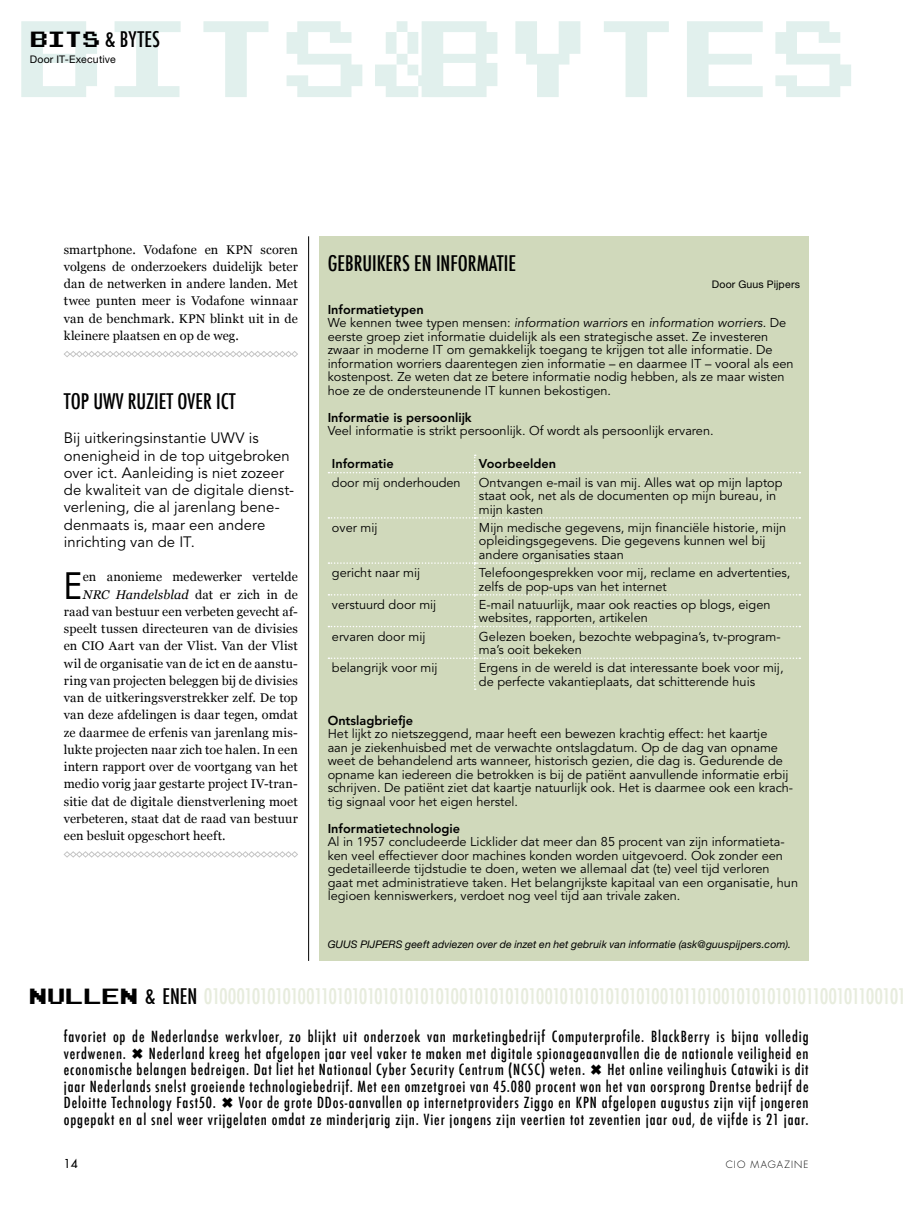
<style>
.page{position:relative;width:915px;height:1212px;background:#fff}
.page>*{position:absolute;margin:0;border:0;box-sizing:border-box;transform-origin:0 0}
.t1{font:35.55px "Futura LT";color:#000}
.t2{font:500 condensed 21px "Futura";letter-spacing:-.045em;color:#e7ecdd}
.t3{font:500 condensed 21px "Futura";color:#000}
.t4{font:500 condensed 15px/16.5px "Futura";letter-spacing:.055em;color:#000}
.t5{font:15px/17.2px "Avenir LT";letter-spacing:.005em;color:#000}
.t6{font:12.75px/13.5px "Avenir LT";color:#000}
.t7{font:800 12.75px "Avenir LT";color:#000}
.t8{font:12.6px/17.2px "Georgia";letter-spacing:.01em;color:#000;text-align:justify}
.t9{font:italic 12.6px "Georgia";letter-spacing:.005em;color:#000}
.t10{font:12px "Futura LT";color:#000}
.t11{font:italic 10.5px "Helvetica Neue LT";letter-spacing:.01em;color:#000}
.t12{font:10.5px "Helvetica Neue LT";letter-spacing:.02em;color:#000}
.t13{font:300 9.75px "Futura LT";letter-spacing:.12em;color:#000}
.s1{font-family:"Joystix";font-weight:400;font-stretch:normal;font-size:24px}
.s2{font-weight:800}
.s3{font-style:italic}
.s4{font-family:"Joystix";font-weight:400;font-stretch:normal;font-size:24px;color:#000}
.s5{color:#000}
.s6{font-style:normal}
</style>
<div class="page">
<svg style="left:64px;top:351px;width:234px;height:6px"></svg>
<svg style="left:63px;top:851px;width:235px;height:7px"></svg>
<hr style="left:308px;top:236px;width:1px;height:725px;background:#000">
<svg style="left:21px;top:21px;width:829px;height:76px"></svg>
<div style="left:319px;top:236px;width:489px;height:725px;background:#d0d9bb"></div>
<svg style="left:328px;top:455px;width:472px;height:235px"></svg>
<h2 class="t3" style="left:30px;top:27px;width:132px"><span class="s1">BITS</span> &amp; BYTES</h2>
<p class="t12" style="left:30px;top:53px;width:87px">Door IT-Executive</p>
<p class="t8" style="left:64px;top:241px;width:235px">smartphone. Vodafone en KPN scoren volgens de onderzoekers duidelijk beter dan de netwerken in andere landen. Met twee punten meer is Vodafone winnaar van de benchmark. KPN blinkt uit in de kleinere plaatsen en op de weg.</p>
<h2 class="t3" style="left:327px;top:250px;width:190px">GEBRUIKERS EN INFORMATIE</h2>
<p class="t12" style="left:711px;top:278px;width:90px">Door Guus Pijpers</p>
<p class="t6" style="left:327px;top:303px;width:467px"><span class="s2">Informatietypen<br></span>We kennen twee typen mensen: <span class="s3">information warriors</span> en <span class="s3">information worriers</span>. De eerste groep ziet informatie duidelijk als een strategische asset. Ze investeren zwaar in moderne IT om gemakkelijk toegang te krijgen tot alle informatie. De information worriers daarentegen zien informatie – en daarmee IT – vooral als een kostenpost. Ze weten dat ze betere informatie nodig hebben, als ze maar wisten hoe ze de ondersteunende IT kunnen bekostigen.</p>
<p class="t7" style="left:327px;top:410px;width:146px">Informatie is persoonlijk</p>
<p class="t6" style="left:327px;top:424px;width:387px">Veel informatie is strikt persoonlijk. Of wordt als persoonlijk ervaren.</p>
<p class="t7" style="left:332px;top:456px;width:63px">Informatie</p>
<p class="t7" style="left:479px;top:456px;width:78px">Voorbeelden</p>
<p class="t6" style="left:332px;top:476px;width:130px">door mij onderhouden</p>
<p class="t6" style="left:479px;top:476px;width:305px">Ontvangen e-mail is van mij. Alles wat op mijn laptop staat ook, net als de documenten op mijn bureau, in mijn kasten</p>
<p class="t6" style="left:332px;top:521px;width:47px">over mij</p>
<p class="t6" style="left:479px;top:521px;width:308px">Mijn medische gegevens, mijn financiële historie, mijn opleidingsgegevens. Die gegevens kunnen wel bij andere organisaties staan</p>
<p class="t6" style="left:332px;top:566px;width:90px">gericht naar mij</p>
<p class="t6" style="left:479px;top:566px;width:313px">Telefoongesprekken voor mij, reclame en advertenties, zelfs de pop-ups van het internet</p>
<p class="t6" style="left:332px;top:598px;width:106px">verstuurd door mij</p>
<p class="t6" style="left:479px;top:598px;width:293px">E-mail natuurlijk, maar ook reacties op blogs, eigen websites, rapporten, artikelen</p>
<p class="t6" style="left:332px;top:630px;width:95px">ervaren door mij</p>
<p class="t6" style="left:479px;top:630px;width:303px">Gelezen boeken, bezochte webpagina’s, tv-program&shy;ma’s ooit bekeken</p>
<p class="t6" style="left:332px;top:661px;width:107px">belangrijk voor mij</p>
<p class="t6" style="left:479px;top:661px;width:306px">Ergens in de wereld is dat interessante boek voor mij, de perfecte vakantieplaats, dat schitterende huis</p>
<p class="t7" style="left:327px;top:712px;width:87px">Ontslagbriefje</p>
<p class="t6" style="left:327px;top:727px;width:467px">Het lijkt zo nietszeggend, maar heeft een bewezen krachtig effect: het kaartje<br>aan je ziekenhuisbed met de verwachte ontslagdatum. Op de dag van opname weet de behandelend arts wanneer, historisch gezien, die dag is. Gedurende de opname kan iedereen die betrokken is bij de patiënt aanvullende informatie erbij schrijven. De patiënt ziet dat kaartje natuurlijk ook. Het is daarmee ook een krach&shy;tig signaal voor het eigen herstel.</p>
<p class="t7" style="left:327px;top:820px;width:134px">Informatietechnologie</p>
<p class="t6" style="left:327px;top:835px;width:472px">Al in 1957 concludeerde Licklider dat meer dan 85 procent van zijn informatieta&shy;ken veel effectiever door machines konden worden uitgevoerd. Ook zonder een gedetailleerde tijdstudie te doen, weten we allemaal dat (te) veel tijd verloren<br>gaat met administratieve taken. Het belangrijkste kapitaal van een organisatie, hun legioen kenniswerkers, verdoet nog veel tijd aan trivale zaken.</p>
<p class="t11" style="left:327px;top:938px;width:464px">GUUS PIJPERS geeft adviezen over de inzet en het gebruik van informatie (ask@guuspijpers.com).</p>
<h2 class="t2" style="left:29px;top:983px;width:878px"><span class="s4">NULLEN</span> <span class="s5">&amp; ENEN</span> 0100010101010011010101010101010100101010101001010101010101001011010010101010101100101100101</h2>
<h2 class="t3" style="left:64px;top:388px;width:173px">TOP UWV RUZIET OVER ICT</h2>
<p class="t5" style="left:64px;top:430px;width:232px">Bij uitkeringsinstantie UWV is onenigheid in de top uitgebroken over ict. Aanleiding is niet zozeer de kwaliteit van de digitale dienst&shy;verlening, die al jarenlang bene&shy;denmaats is, maar een andere inrichting van de IT.</p>
<h1 class="t1" style="left:64px;top:563px;width:20px">E</h1>
<p class="t8" style="left:83px;top:568px;width:216px">en anonieme medewerker vertelde</p>
<p class="t9" style="left:83px;top:587px;width:216px">NRC Handelsblad <span class="s6">dat er zich in de</span></p>
<p class="t8" style="left:64px;top:603px;width:235px">raad van bestuur een verbeten gevecht af-</p>
<p class="t8" style="left:64px;top:620px;width:235px">speelt tussen directeuren van de divisies</p>
<p class="t8" style="left:64px;top:637px;width:235px">en CIO Aart van der Vlist. Van der Vlist</p>
<p class="t8" style="left:64px;top:655px;width:235px">wil de organisatie van de ict en de aanstu-</p>
<p class="t8" style="left:64px;top:672px;width:235px">ring van projecten beleggen bij de divisies</p>
<p class="t8" style="left:64px;top:689px;width:235px">van de uitkeringsverstrekker zelf. De top</p>
<p class="t8" style="left:64px;top:706px;width:235px">van deze afdelingen is daar tegen, omdat</p>
<p class="t8" style="left:64px;top:724px;width:235px">ze daarmee de erfenis van jarenlang mis-</p>
<p class="t8" style="left:64px;top:741px;width:235px">lukte projecten naar zich toe halen. In een</p>
<p class="t8" style="left:64px;top:758px;width:235px">intern rapport over de voortgang van het</p>
<p class="t8" style="left:64px;top:775px;width:235px">medio vorig jaar gestarte project IV-tran-</p>
<p class="t8" style="left:64px;top:792px;width:235px">sitie dat de digitale dienstverlening moet</p>
<p class="t8" style="left:64px;top:810px;width:235px">verbeteren, staat dat de raad van bestuur</p>
<p class="t8" style="left:64px;top:827px;width:163px">een besluit opgeschort heeft.</p>
<p class="t4" style="left:64px;top:1028px;width:746px">favoriet op de Nederlandse werkvloer, zo blijkt uit onderzoek van marketingbedrijf Computerprofile. BlackBerry is bijna volledig verdwenen.</p>
<p class="t4" style="left:64px;top:1045px;width:746px;text-indent:85px">Nederland kreeg het afgelopen jaar veel vaker te maken met digitale spionageaanvallen die de nationale veiligheid en economische belangen bedreigen. Dat liet het Nationaal Cyber Security Centrum (NCSC) weten.</p>
<p class="t4" style="left:64px;top:1061px;width:746px;text-align:justify;text-indent:543px">Het online veilinghuis Catawiki is dit jaar Nederlands snelst groeiende technologiebedrijf. Met een omzetgroei van 45.080 procent won het van oorsprong Drentse bedrijf de Deloitte Technology Fast50.</p>
<p class="t4" style="left:64px;top:1094px;width:746px;text-align:right">Voor de grote DDos-aanvallen op internetproviders Ziggo en KPN afgelopen augustus zijn vijf jongeren<br>opgepakt en al snel weer vrijgelaten omdat ze minderjarig zijn. Vier jongens zijn veertien tot zeventien jaar oud, de vijfde is 21 jaar.</p>
<p class="t10" style="left:64px;top:1156px;width:15px">14</p>
<p class="t13" style="left:725px;top:1158px;width:84px">CIO MAGAZINE</p>
</div>
